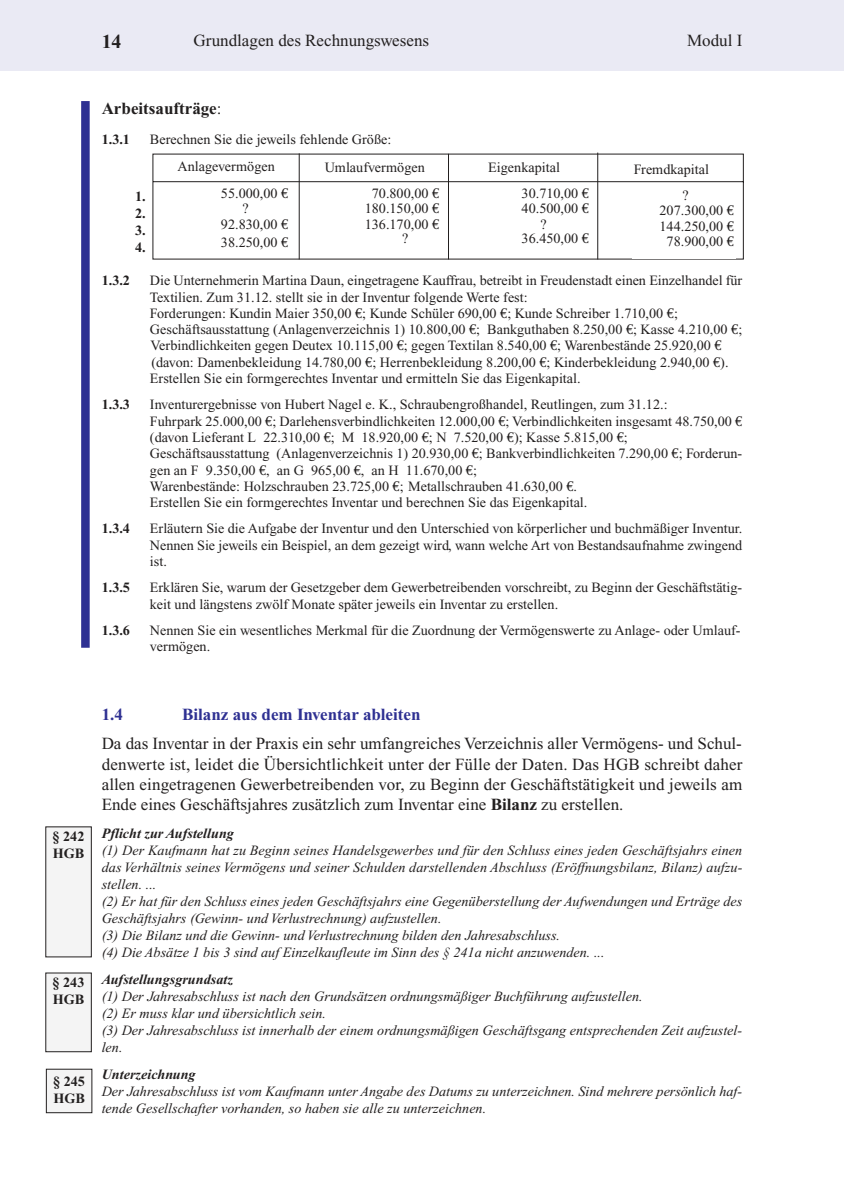
<style>
.page{position:relative;width:844px;height:1195px;background:#fff}
.page>*{position:absolute;margin:0;border:0;box-sizing:border-box;transform-origin:0 0}
.t1{font:700 19.78px "Times New Roman";color:#221f1f}
.t2{font:16.97px/20.5px "Times New Roman";color:#221f1f;text-align:justify}
.t3{font:700 16.97px "Times New Roman";color:#2e3092}
.t4{font:700 16.97px "Times New Roman";color:#221f1f}
.t5{font:14.17px/16.3px "Times New Roman";color:#221f1f}
.t6{font:italic 14.17px/17px "Times New Roman";color:#221f1f}
.t7{font:700 14.17px/17px "Times New Roman";color:#221f1f}
.t8{font:italic 700 14.17px "Times New Roman";color:#221f1f}
.s1{font-weight:400}
.s2{font-family:"Euro Serif"}
.s3{font-weight:700}
</style>
<div class="page">
<div style="left:0;top:0;width:843px;height:71px;background:#eaeaf4"></div>
<svg style="left:152px;top:153px;width:592px;height:107px"></svg>
<hr style="left:448px;top:154px;width:1px;height:105px;background:#221f1f">
<hr style="left:299px;top:153px;width:1px;height:106px;background:#221f1f">
<hr style="left:597px;top:153px;width:1px;height:106px;background:#221f1f">
<div style="left:163px;top:186px;width:127px;height:71px;background:#fff"></div>
<div style="left:316px;top:186px;width:124px;height:70px;background:#fff"></div>
<div style="left:454px;top:186px;width:136px;height:69px;background:#fff"></div>
<div style="left:631px;top:186px;width:104px;height:72px;background:#fff"></div>
<div style="left:159px;top:160px;width:134px;height:21px;background:#fff"></div>
<div style="left:307px;top:161px;width:135px;height:17px;background:#fff"></div>
<div style="left:455px;top:161px;width:137px;height:16px;background:#fff"></div>
<div style="left:607px;top:162px;width:128px;height:17px;background:#fff"></div>
<div style="left:81px;top:101px;width:9px;height:546px;background:#2e3092"></div>
<div style="left:46px;top:827px;width:45px;height:130px;background:#f4f4f4"></div>
<div style="left:45px;top:826px;width:47px;height:131px;border:1px solid #221f1f"></div>
<div style="left:46px;top:973px;width:45px;height:78px;background:#f4f4f4"></div>
<div style="left:45px;top:972px;width:47px;height:80px;border:1px solid #221f1f"></div>
<div style="left:46px;top:1069px;width:46px;height:43px;background:#f4f4f4"></div>
<div style="left:46px;top:1068px;width:46px;height:45px;border:1px solid #221f1f"></div>
<h1 class="t1" style="left:102px;top:31px;width:21px">14</h1>
<p class="t2" style="left:193px;top:30px;width:237px">Grundlagen des Rechnungswesens</p>
<p class="t2" style="left:687px;top:30px;width:57px">Modul I</p>
<p class="t4" style="left:102px;top:100px;width:121px">Arbeitsaufträge<span class="s1">:</span></p>
<p class="t7" style="left:102px;top:131px;width:30px">1.3.1</p>
<p class="t5" style="left:150px;top:132px;width:243px">Berechnen Sie die jeweils fehlende Größe:</p>
<p class="t7" style="left:135px;top:188px;width:12px;text-align:justify">1.<br>2.<br>3.<br>4.</p>
<p class="t5" style="left:177px;top:158px;width:99px">Anlagevermögen</p>
<p class="t5" style="left:324px;top:160px;width:102px">Umlaufvermögen</p>
<p class="t5" style="left:488px;top:160px;width:73px">Eigenkapital</p>
<p class="t5" style="left:633px;top:161px;width:77px">Fremdkapital</p>
<p class="t5" style="left:221px;top:185px;width:69px">55.000,00 <span class="s2">€</span></p>
<p class="t5" style="left:242px;top:201px;width:8px">?</p>
<p class="t5" style="left:221px;top:216px;width:69px">92.830,00 <span class="s2">€</span></p>
<p class="t5" style="left:221px;top:235px;width:69px">38.250,00 <span class="s2">€</span></p>
<p class="t5" style="left:364px;top:185px;width:76px;line-height:15.6px;text-align:center">70.800,00 <span class="s2">€<br></span>180.150,00 <span class="s2">€<br></span>136.170,00 <span class="s2">€</span></p>
<p class="t5" style="left:402px;top:230px;width:8px">?</p>
<p class="t5" style="left:521px;top:185px;width:69px">30.710,00 <span class="s2">€</span></p>
<p class="t5" style="left:521px;top:201px;width:69px">40.500,00 <span class="s2">€</span></p>
<p class="t5" style="left:540px;top:216px;width:8px">?</p>
<p class="t5" style="left:521px;top:230px;width:69px">36.450,00 <span class="s2">€</span></p>
<p class="t5" style="left:682px;top:187px;width:8px">?</p>
<p class="t5" style="left:659px;top:203px;width:76px">207.300,00 <span class="s2">€</span></p>
<p class="t5" style="left:659px;top:218px;width:76px">144.250,00 <span class="s2">€</span></p>
<p class="t5" style="left:666px;top:234px;width:69px">78.900,00 <span class="s2">€</span></p>
<p class="t7" style="left:102px;top:272px;width:30px">1.3.2</p>
<p class="t5" style="left:150px;top:273px;width:593px">Die Unternehmerin Martina Daun, eingetragene Kauffrau, betreibt in Freudenstadt einen Einzelhandel für Textilien. Zum 31.12. stellt sie in der Inventur folgende Werte fest:<br>Forderungen: Kundin Maier 350,00 <span class="s2">€</span>; Kunde Schüler 690,00 <span class="s2">€</span>; Kunde Schreiber 1.710,00 <span class="s2">€</span>; Geschäftsausstattung (Anlagenverzeichnis 1) 10.800,00 <span class="s2">€</span>; Bankguthaben 8.250,00 <span class="s2">€</span>; Kasse 4.210,00 <span class="s2">€</span>; Verbindlichkeiten gegen Deutex 10.115,00 <span class="s2">€</span>; gegen Textilan 8.540,00 <span class="s2">€</span>; Warenbestände 25.920,00 <span class="s2">€ </span>(davon: Damenbekleidung 14.780,00 <span class="s2">€</span>; Herrenbekleidung 8.200,00 <span class="s2">€</span>; Kinderbekleidung 2.940,00 <span class="s2">€</span>).<br>Erstellen Sie ein formgerechtes Inventar und ermitteln Sie das Eigenkapital.</p>
<p class="t7" style="left:102px;top:396px;width:30px">1.3.3</p>
<p class="t5" style="left:150px;top:397px;width:593px">Inventurergebnisse von Hubert Nagel e. K., Schraubengroßhandel, Reutlingen, zum 31.12.:<br>Fuhrpark 25.000,00 <span class="s2">€</span>; Darlehensverbindlichkeiten 12.000,00 <span class="s2">€</span>; Verbindlichkeiten insgesamt 48.750,00 <span class="s2">€ </span>(davon Lieferant L 22.310,00 <span class="s2">€</span>; M 18.920,00 <span class="s2">€</span>; N 7.520,00 <span class="s2">€</span>); Kasse 5.815,00 <span class="s2">€</span>; Geschäftsausstattung (Anlagenverzeichnis 1) 20.930,00 <span class="s2">€</span>; Bankverbindlichkeiten 7.290,00 <span class="s2">€</span>; Forderun&shy;gen an F 9.350,00 <span class="s2">€</span>, an G 965,00 <span class="s2">€</span>, an H 11.670,00 <span class="s2">€</span>;<br>Warenbestände: Holzschrauben 23.725,00 <span class="s2">€</span>; Metallschrauben 41.630,00 <span class="s2">€</span>.<br>Erstellen Sie ein formgerechtes Inventar und berechnen Sie das Eigenkapital.</p>
<p class="t7" style="left:102px;top:520px;width:30px">1.3.4</p>
<p class="t5" style="left:150px;top:521px;width:593px;text-align:justify">Erläutern Sie die Aufgabe der Inventur und den Unterschied von körperlicher und buchmäßiger Inventur.<br>Nennen Sie jeweils ein Beispiel, an dem gezeigt wird, wann welche Art von Bestandsaufnahme zwingend ist.</p>
<p class="t7" style="left:102px;top:579px;width:30px">1.3.5</p>
<p class="t5" style="left:150px;top:580px;width:593px">Erklären Sie, warum der Gesetzgeber dem Gewerbetreibenden vorschreibt, zu Beginn der Geschäftstätig&shy;keit und längstens zwölf Monate später jeweils ein Inventar zu erstellen.</p>
<p class="t7" style="left:102px;top:622px;width:30px">1.3.6</p>
<p class="t5" style="left:150px;top:622px;width:592px">Nennen Sie ein wesentliches Merkmal für die Zuordnung der Vermögenswerte zu Anlage- oder Umlauf&shy;vermögen.</p>
<p class="t7" style="left:53px;top:828px;width:33px">§ 242<br>HGB</p>
<p class="t7" style="left:53px;top:974px;width:33px">§ 243<br>HGB</p>
<p class="t7" style="left:53px;top:1072px;width:33px">§ 245<br>HGB</p>
<p class="t3" style="left:102px;top:705px;width:23px">1.4</p>
<p class="t3" style="left:182px;top:705px;width:240px">Bilanz aus dem Inventar ableiten</p>
<p class="t2" style="left:102px;top:733px;width:642px">Da das Inventar in der Praxis ein sehr umfangreiches Verzeichnis aller Vermögens- und Schul&shy;denwerte ist, leidet die Übersichtlichkeit unter der Fülle der Daten. Das HGB schreibt daher allen eingetragenen Gewerbetreibenden vor, zu Beginn der Geschäftstätigkeit und jeweils am Ende eines Geschäftsjahres zusätzlich zum Inventar eine <span class="s3">Bilanz</span> zu erstellen.</p>
<p class="t8" style="left:102px;top:828px;width:134px">Pflicht zur Aufstellung</p>
<p class="t6" style="left:102px;top:842px;width:642px">(1) Der Kaufmann hat zu Beginn seines Handelsgewerbes und für den Schluss eines jeden Geschäftsjahrs einen das Verhältnis seines Vermögens und seiner Schulden darstellenden Abschluss (Eröffnungsbilanz, Bilanz) aufzu&shy;stellen. ...<br>(2) Er hat für den Schluss eines jeden Geschäftsjahrs eine Gegenüberstellung der Aufwendungen und Erträge des Geschäftsjahrs (Gewinn- und Verlustrechnung) aufzustellen.<br>(3) Die Bilanz und die Gewinn- und Verlustrechnung bilden den Jahresabschluss.<br>(4) Die Absätze 1 bis 3 sind auf Einzelkaufleute im Sinn des § 241a nicht anzuwenden. ...</p>
<p class="t8" style="left:102px;top:974px;width:133px">Aufstellungsgrundsatz</p>
<p class="t6" style="left:102px;top:988px;width:642px">(1) Der Jahresabschluss ist nach den Grundsätzen ordnungsmäßiger Buchführung aufzustellen.<br>(2) Er muss klar und übersichtlich sein.<br>(3) Der Jahresabschluss ist innerhalb der einem ordnungsmäßigen Geschäftsgang entsprechenden Zeit aufzustel&shy;len.</p>
<p class="t8" style="left:102px;top:1069px;width:95px">Unterzeichnung</p>
<p class="t6" style="left:102px;top:1083px;width:642px">Der Jahresabschluss ist vom Kaufmann unter Angabe des Datums zu unterzeichnen. Sind mehrere persönlich haf&shy;tende Gesellschafter vorhanden, so haben sie alle zu unterzeichnen.</p>
</div>
